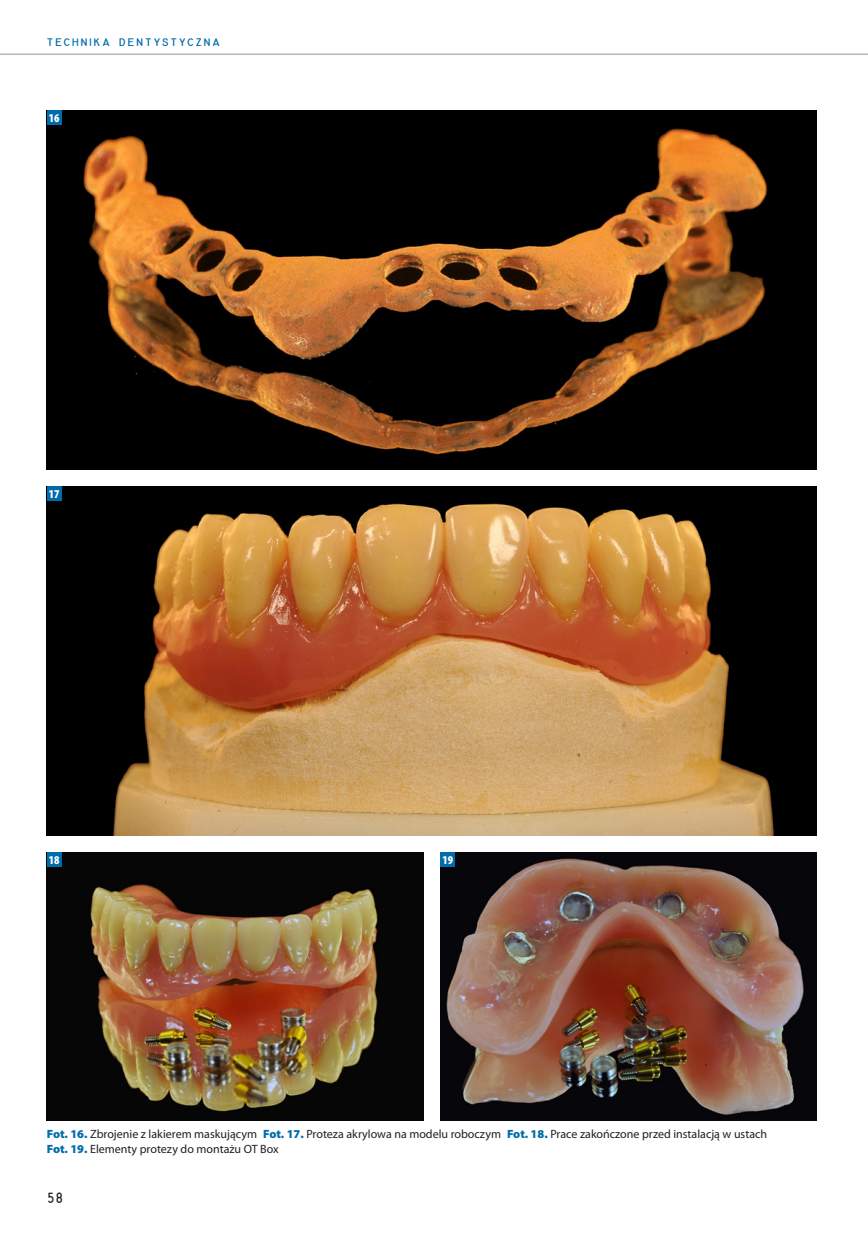
<style>
.page{position:relative;width:868px;height:1234px;background:#fff}
.page>*{position:absolute;margin:0;border:0;box-sizing:border-box;transform-origin:0 0}
.t1{font:15.75px "Gordon URWTCE Con";color:#231f20}
.podpis{font:12px "Myriad Pro";color:#231f20}
.t2{font:900 condensed 12px "Myriad Pro";color:#fff}
.t3{font:11.55px "Gordon URWTCE Con";letter-spacing:.145em;color:#006daa;scale:1.25 1}
.s1{font-weight:900;color:#006daa}
</style>
<div class="page">
<img style="left:47px;top:111px;width:769px;height:358px">
<img style="left:47px;top:486px;width:769px;height:349px">
<img style="left:440px;top:852px;width:376px;height:268px">
<img style="left:47px;top:852px;width:376px;height:268px">
<div style="left:47px;top:111px;width:14px;height:14px;background:#006daa"></div>
<div style="left:47px;top:486px;width:14px;height:15px;background:#006daa"></div>
<div style="left:47px;top:852px;width:14px;height:14px;background:#006daa"></div>
<div style="left:440px;top:852px;width:15px;height:14px;background:#006daa"></div>
<hr style="left:0;top:54px;width:867px;height:1px;background:#939598">
<p class="t3" style="left:47px;top:36px;width:140px">TECHNIKA DENTYSTYCZNA</p>
<p class="t2" style="left:49px;top:111px;width:12px">16</p>
<p class="t2" style="left:49px;top:487px;width:12px">17</p>
<p class="t2" style="left:49px;top:853px;width:12px">18</p>
<p class="t2" style="left:442px;top:853px;width:12px">19</p>
<p class="podpis" style="left:47px;top:1126px;width:721px"><span class="s1">Fot. 16.</span> Zbrojenie z lakierem maskującym <span class="s1">Fot. 17.</span> Proteza akrylowa na modelu roboczym <span class="s1">Fot. 18.</span> Prace zakończone przed instalacją w ustach</p>
<p class="podpis" style="left:47px;top:1141px;width:233px"><span class="s1">Fot. 19.</span> Elementy protezy do montażu OT Box</p>
<h1 class="t1" style="left:47px;top:1187px;width:18px">58</h1>
</div>
